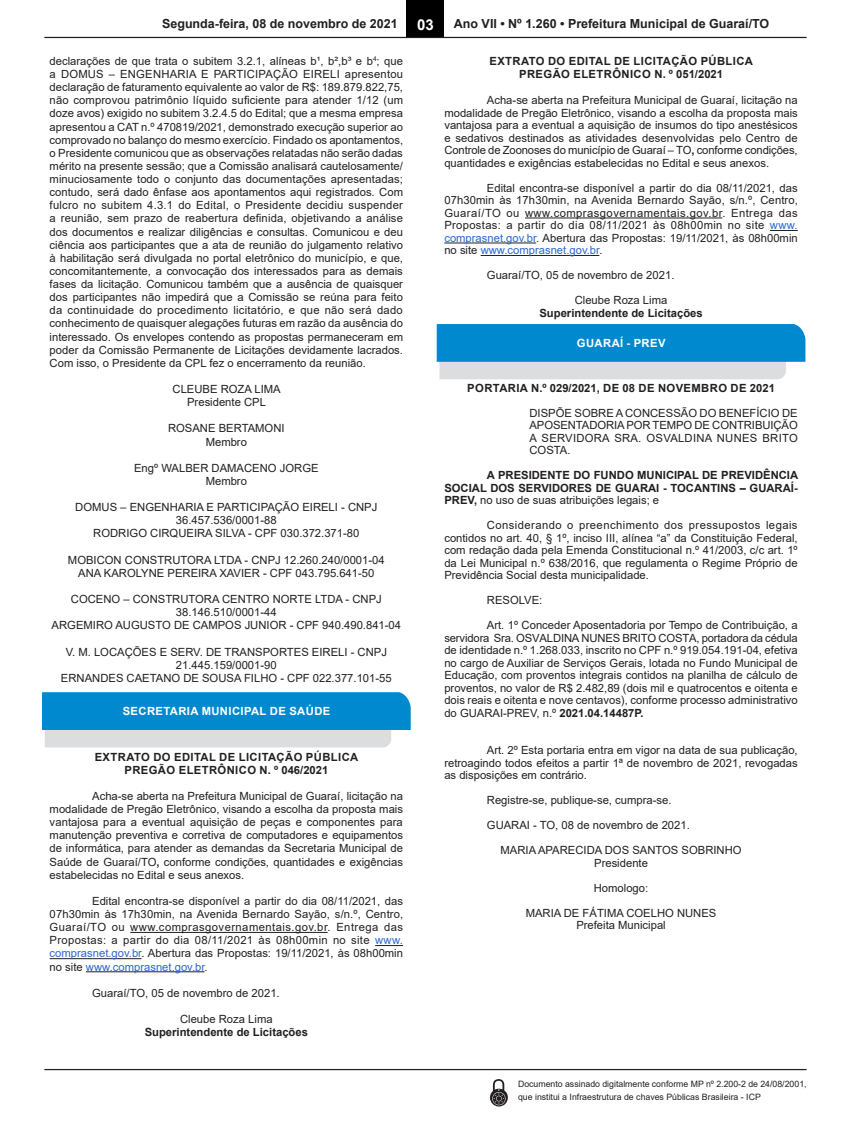
<style>
.page{position:relative;width:851px;height:1134px;background:#fff}
.page>*{position:absolute;margin:0;border:0;box-sizing:border-box;transform-origin:0 0}
.t1{font:700 15px "Arial";color:#fff}
.t2{font:700 12.5px "Arial";color:#231f20}
.CORPO_DE_TEXTO{font:11.25px/13.1px "Arial";color:#231f20;text-align:justify}
.Assinatura{font:11.25px/13.1px "Arial";color:#231f20;text-align:center}
.TITULOS{font:700 11.25px "Arial";letter-spacing:.035em;color:#231f20}
.CORPO_DE_TEXTO-2{font:700 11.25px/12.5px "Arial";color:#231f20;text-align:justify}
.EMENTA{font:11.25px/12.5px "Arial";letter-spacing:.025em;color:#231f20;text-align:justify}
.Assinatura-2{font:700 11.25px "Arial";color:#231f20}
.Chancela2{font:700 11.25px "Arial";letter-spacing:.035em;color:#fff}
.t3{font:8.75px/12.5px "Arial";color:#231f20}
.s1{font-weight:700}
.s2{color:#2c67cd}
.s3{font-weight:400}
</style>
<div class="page">
<div style="left:406px;top:0;width:38px;height:37px;background:#000"></div>
<hr style="left:44px;top:37px;width:762px;height:1px;background:#231f20">
<hr style="left:44px;top:1069px;width:762px;height:1px;background:#231f20">
<svg style="left:490px;top:1079px;width:17px;height:27px"></svg>
<hr style="left:130px;top:932px;width:197px;height:1px;background:#231f20">
<svg style="left:375px;top:945px;width:28px;height:1px"></svg>
<hr style="left:50px;top:958px;width:91px;height:1px;background:#231f20">
<hr style="left:86px;top:971px;width:118px;height:1px;background:#231f20">
<svg style="left:42px;top:692px;width:368px;height:55px;background:#46a4d4"></svg>
<hr style="left:525px;top:218px;width:197px;height:1px;background:#231f20">
<svg style="left:769px;top:230px;width:28px;height:1px"></svg>
<hr style="left:444px;top:243px;width:92px;height:1px;background:#231f20">
<hr style="left:480px;top:255px;width:119px;height:1px;background:#231f20">
<svg style="left:436px;top:324px;width:369px;height:55px;background:#46a4d4"></svg>
<p class="t2" style="left:162px;top:15px;width:237px">Segunda-feira, 08 de novembro de 2021</p>
<h1 class="t1" style="left:417px;top:14px;width:18px">03</h1>
<p class="t2" style="left:454px;top:15px;width:317px">Ano VII • Nº 1.260 • Prefeitura Municipal de Guaraí/TO</p>
<p class="CORPO_DE_TEXTO" style="left:50px;top:54px;width:355px">declarações de que trata o subitem 3.2.1, alíneas b¹, b²,b³ e b<sup>4</sup>; que a DOMUS – ENGENHARIA E PARTICIPAÇÃO EIRELI apresentou declaração de faturamento equivalente ao valor de R$: 189.879.822,75, não comprovou patrimônio líquido suficiente para atender 1/12 (um doze avos) exigido no subitem 3.2.4.5 do Edital; que a mesma empresa apresentou a CAT n.º 470819/2021, demonstrado execução superior ao comprovado no balanço do mesmo exercício. Findado os apontamentos, o Presidente comunicou que as observações relatadas não serão dadas mérito na presente sessão; que a Comissão analisará cautelosamente/ minuciosamente todo o conjunto das documentações apresentadas; contudo, será dado ênfase aos apontamentos aqui registrados. Com fulcro no subitem 4.3.1 do Edital, o Presidente decidiu suspender a reunião, sem prazo de reabertura definida, objetivando a análise dos documentos e realizar diligências e consultas. Comunicou e deu ciência aos participantes que a ata de reunião do julgamento relativo à habilitação será divulgada no portal eletrônico do município, e que, concomitantemente, a convocação dos interessados para as demais fases da licitação. Comunicou também que a ausência de quaisquer dos participantes não impedirá que a Comissão se reúna para feito da continuidade do procedimento licitatório, e que não será dado conhecimento de quaisquer alegações futuras em razão da ausência do interessado. Os envelopes contendo as propostas permaneceram em poder da Comissão Permanente de Licitações devidamente lacrados.<br>Com isso, o Presidente da CPL fez o encerramento da reunião.</p>
<p class="Assinatura" style="left:172px;top:382px;width:110px">CLEUBE ROZA LIMA</p>
<p class="Assinatura" style="left:187px;top:396px;width:80px">Presidente CPL</p>
<p class="Assinatura" style="left:168px;top:422px;width:118px">ROSANE BERTAMONI</p>
<p class="Assinatura" style="left:206px;top:435px;width:43px">Membro</p>
<p class="Assinatura" style="left:134px;top:461px;width:186px">Engº WALBER DAMACENO JORGE</p>
<p class="Assinatura" style="left:206px;top:474px;width:43px">Membro</p>
<p class="Assinatura" style="left:75px;top:501px;width:303px">DOMUS – ENGENHARIA E PARTICIPAÇÃO EIRELI - CNPJ<br>36.457.536/0001-88</p>
<p class="Assinatura" style="left:93px;top:527px;width:267px">RODRIGO CIRQUEIRA SILVA - CPF 030.372.371-80</p>
<p class="Assinatura" style="left:68px;top:553px;width:318px">MOBICON CONSTRUTORA LTDA - CNPJ 12.260.240/0001-04</p>
<p class="Assinatura" style="left:78px;top:566px;width:297px">ANA KAROLYNE PEREIRA XAVIER - CPF 043.795.641-50</p>
<p class="Assinatura" style="left:71px;top:592px;width:312px">COCENO – CONSTRUTORA CENTRO NORTE LTDA - CNPJ<br>38.146.510/0001-44</p>
<p class="Assinatura" style="left:52px;top:619px;width:351px">ARGEMIRO AUGUSTO DE CAMPOS JUNIOR - CPF 940.490.841-04</p>
<p class="Assinatura" style="left:66px;top:645px;width:323px">V. M. LOCAÇÕES E SERV. DE TRANSPORTES EIRELI - CNPJ<br>21.445.159/0001-90</p>
<p class="Assinatura" style="left:61px;top:671px;width:332px">ERNANDES CAETANO DE SOUSA FILHO - CPF 022.377.101-55</p>
<p class="Chancela2" style="left:123px;top:703px;width:209px">SECRETARIA MUNICIPAL DE SAÚDE</p>
<p class="TITULOS" style="left:95px;top:749px;width:265px">EXTRATO DO EDITAL DE LICITAÇÃO PÚBLICA</p>
<p class="TITULOS" style="left:124px;top:762px;width:205px">PREGÃO ELETRÔNICO N. º 046/2021</p>
<p class="CORPO_DE_TEXTO" style="left:50px;top:789px;width:355px;text-indent:43px">Acha-se aberta na Prefeitura Municipal de Guaraí, licitação na modalidade de Pregão Eletrônico, visando a escolha da proposta mais vantajosa para a eventual aquisição de peças e componentes para manutenção preventiva e corretiva de computadores e equipamentos de informática, para atender as demandas da Secretaria Municipal de Saúde de Guaraí/TO<span class="s1">,</span> conforme condições, quantidades e exigências estabelecidas no Edital e seus anexos.</p>
<p class="CORPO_DE_TEXTO" style="left:50px;top:894px;width:355px;text-indent:43px">Edital encontra-se disponível a partir do dia 08/11/2021, das 07h30min às 17h30min, na Avenida Bernardo Sayão, s/n.º, Centro, Guaraí/TO ou www.comprasgovernamentais.gov.br. Entrega das Propostas: a partir do dia 08/11/2021 às 08h00min no site <span class="s2">www. comprasnet.gov.br</span>. Abertura das Propostas: 19/11/2021, às 08h00min no site <span class="s2">www.comprasnet.gov.br</span>.</p>
<p class="CORPO_DE_TEXTO" style="left:92px;top:986px;width:189px">Guaraí/TO, 05 de novembro de 2021.</p>
<p class="Assinatura" style="left:180px;top:1012px;width:94px">Cleube Roza Lima</p>
<p class="Assinatura-2" style="left:145px;top:1024px;width:165px">Superintendente de Licitações</p>
<p class="TITULOS" style="left:489px;top:53px;width:265px">EXTRATO DO EDITAL DE LICITAÇÃO PÚBLICA</p>
<p class="TITULOS" style="left:519px;top:66px;width:205px">PREGÃO ELETRÔNICO N. º 051/2021</p>
<p class="CORPO_DE_TEXTO" style="left:444px;top:94px;width:355px;line-height:12.5px;text-indent:43px">Acha-se aberta na Prefeitura Municipal de Guaraí, licitação na modalidade de Pregão Eletrônico, visando a escolha da proposta mais vantajosa para a eventual a aquisição de insumos do tipo anestésicos e sedativos destinados as atividades desenvolvidas pelo Centro de Controle de Zoonoses do município de Guaraí – TO<span class="s1">,</span> conforme condições, quantidades e exigências estabelecidas no Edital e seus anexos.</p>
<p class="CORPO_DE_TEXTO" style="left:444px;top:181px;width:355px;line-height:12.5px;text-indent:43px">Edital encontra-se disponível a partir do dia 08/11/2021, das 07h30min às 17h30min, na Avenida Bernardo Sayão, s/n.º, Centro, Guaraí/TO ou www.comprasgovernamentais.gov.br. Entrega das Propostas: a partir do dia 08/11/2021 às 08h00min no site <span class="s2">www. comprasnet.gov.br</span>. Abertura das Propostas: 19/11/2021, às 08h00min no site <span class="s2">www.comprasnet.gov.br</span>.</p>
<p class="CORPO_DE_TEXTO" style="left:487px;top:269px;width:189px">Guaraí/TO, 05 de novembro de 2021.</p>
<p class="Assinatura" style="left:574px;top:294px;width:94px">Cleube Roza Lima</p>
<p class="Assinatura-2" style="left:539px;top:305px;width:165px">Superintendente de Licitações</p>
<p class="Chancela2" style="left:577px;top:335px;width:90px">GUARAÍ - PREV</p>
<p class="TITULOS" style="left:467px;top:380px;width:309px">PORTARIA N.º 029/2021, DE 08 DE NOVEMBRO DE 2021</p>
<p class="EMENTA" style="left:529px;top:406px;width:270px">DISPÕE SOBRE A CONCESSÃO DO BENEFÍCIO DE APOSENTADORIA POR TEMPO DE CONTRIBUIÇÃO A SERVIDORA SRA. OSVALDINA NUNES BRITO COSTA.</p>
<p class="CORPO_DE_TEXTO-2" style="left:444px;top:469px;width:355px;text-indent:43px">A PRESIDENTE DO FUNDO MUNICIPAL DE PREVIDÊNCIA SOCIAL DOS SERVIDORES DE GUARAI - TOCANTINS – GUARAÍ-PREV, <span class="s3">no uso de suas atribuições legais; e</span></p>
<p class="CORPO_DE_TEXTO" style="left:444px;top:519px;width:355px;line-height:12.5px;text-indent:43px">Considerando o preenchimento dos pressupostos legais contidos no art. 40, § 1º, inciso III, alínea “a” da Constituição Federal, com redação dada pela Emenda Constitucional n.º 41/2003, c/c art. 1º da Lei Municipal n.º 638/2016, que regulamenta o Regime Próprio de Previdência Social desta municipalidade.</p>
<p class="CORPO_DE_TEXTO" style="left:487px;top:594px;width:57px">RESOLVE:</p>
<p class="CORPO_DE_TEXTO" style="left:444px;top:619px;width:355px;line-height:12.5px;text-indent:43px">Art. 1º Conceder Aposentadoria por Tempo de Contribuição, a servidora Sra. OSVALDINA NUNES BRITO COSTA, portadora da cédula de identidade n.º 1.268.033, inscrito no CPF n.º 919.054.191-04, efetiva no cargo de Auxiliar de Serviços Gerais, lotada no Fundo Municipal de Educação, com proventos integrais contidos na planilha de cálculo de proventos, no valor de R$ 2.482,89 (dois mil e quatrocentos e oitenta e dois reais e oitenta e nove centavos), conforme processo administrativo do GUARAI-PREV, n.º <span class="s1">2021.04.14487P.</span></p>
<p class="CORPO_DE_TEXTO" style="left:444px;top:744px;width:355px;line-height:12.5px;text-indent:43px">Art. 2º Esta portaria entra em vigor na data de sua publicação, retroagindo todos efeitos a partir 1ª de novembro de 2021, revogadas as disposições em contrário.</p>
<p class="CORPO_DE_TEXTO" style="left:487px;top:794px;width:186px">Registre-se, publique-se, cumpra-se.</p>
<p class="CORPO_DE_TEXTO" style="left:487px;top:819px;width:204px">GUARAI - TO, 08 de novembro de 2021.</p>
<p class="Assinatura" style="left:500px;top:844px;width:242px">MARIA APARECIDA DOS SANTOS SOBRINHO</p>
<p class="Assinatura" style="left:594px;top:856px;width:55px">Presidente</p>
<p class="Assinatura" style="left:593px;top:881px;width:56px">Homologo:</p>
<p class="Assinatura" style="left:525px;top:906px;width:192px">MARIA DE FÁTIMA COELHO NUNES</p>
<p class="Assinatura" style="left:576px;top:919px;width:91px">Prefeita Municipal</p>
<p class="t3" style="left:518px;top:1078px;width:290px">Documento assinado digitalmente conforme MP nº 2.200-2 de 24/08/2001, que institui a Infraestrutura de chaves Públicas Brasileira - ICP</p>
</div>
